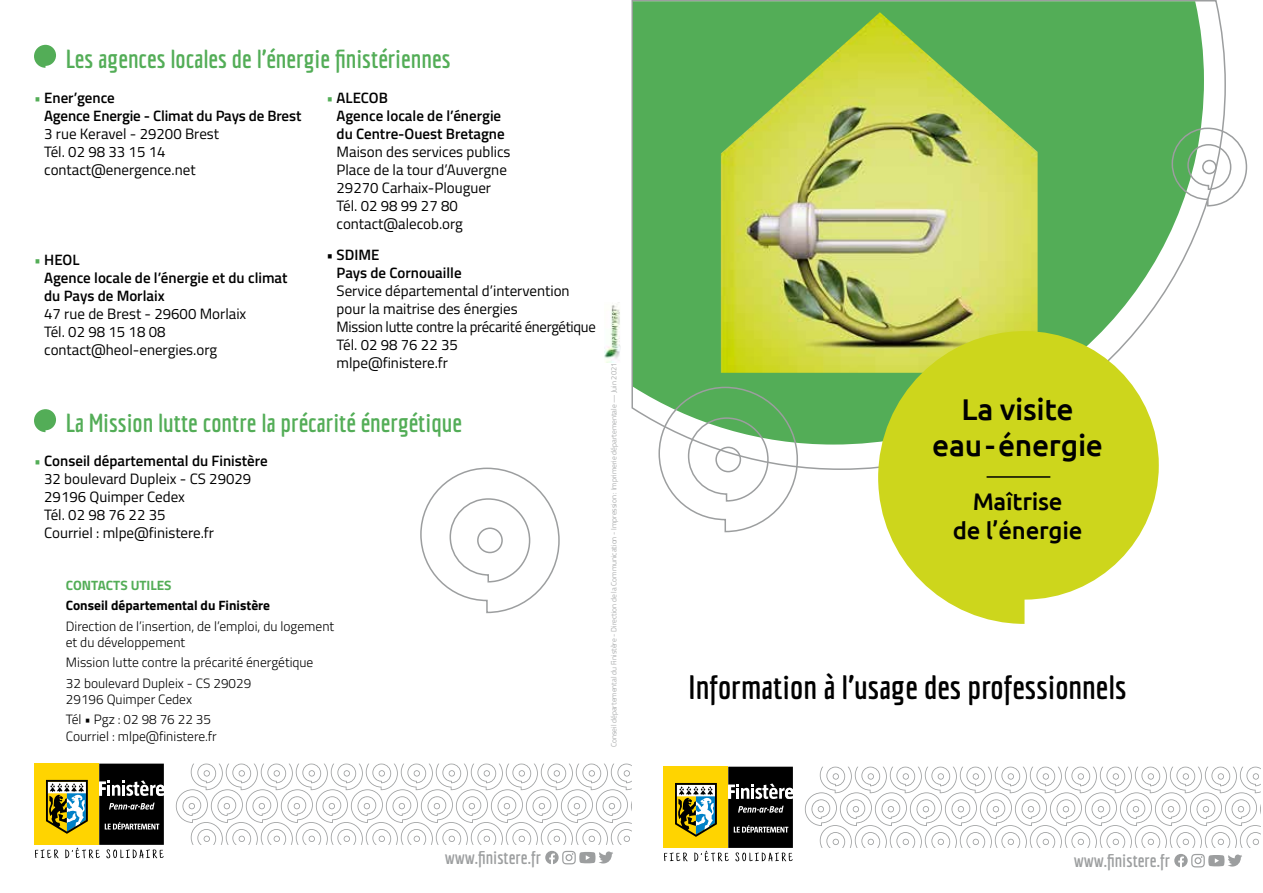
<style>
.page{position:relative;width:1263px;height:893px;background:#fff}
.page>*{position:absolute;margin:0;border:0;box-sizing:border-box;transform-origin:0 0}
.t1{font:700 33px "Economica";color:#000}
.t2{font:500 30px/36px "Ubuntu";letter-spacing:-.01em;color:#000;text-align:center}
.t3{font:700 25.5px "Economica";color:#53ad57}
.t4{font:500 24px/28.8px "Ubuntu";letter-spacing:-.01em;color:#000;text-align:center}
.t5{font:700 18px "Economica";color:#9c9e9f}
.t6{font:15px/18px "Titillium Web";color:#000}
.t7{font:600 15px/18px "Titillium Web";color:#000}
.t8{font:300 13.5px/20.4px "Titillium Web";color:#000}
.t9{font:700 13.5px "Titillium Web";color:#000}
.t10{font:700 13.5px "Titillium Web";color:#53ad57}
.t11{font:300 7.5px "Titillium Web";color:#9c9e9f}
.s1{color:#53ad57}
.s2{font-weight:600;color:#53ad57}
.s3{font-weight:600}
</style>
<div class="page">
<svg style="left:34px;top:45px;width:22px;height:23px"></svg>
<svg style="left:34px;top:409px;width:22px;height:23px"></svg>
<svg style="left:631px;top:0;width:595px;height:470px"></svg>
<svg style="left:633px;top:1px;width:571px;height:444px;background:#6ab76d"></svg>
<svg style="left:664px;top:767px;width:129px;height:94px"></svg>
<svg style="left:805px;top:767px;width:456px;height:81px"></svg>
<svg style="left:1174px;top:854px;width:68px;height:13px"></svg>
<img style="left:721px;top:12px;width:316px;height:361px">
<svg style="left:878px;top:331px;width:281px;height:293px;fill:#cdd61c"></svg>
<hr style="left:986px;top:476px;width:64px;height:2px;background:#000">
<svg style="left:35px;top:764px;width:129px;height:94px"></svg>
<svg style="left:176px;top:764px;width:456px;height:81px"></svg>
<svg style="left:545px;top:851px;width:68px;height:13px"></svg>
<img style="left:604px;top:302px;width:16px;height:61px">
<svg style="left:658px;top:386px;width:141px;height:147px"></svg>
<svg style="left:1171px;top:127px;width:77px;height:80px"></svg>
<svg style="left:420px;top:467px;width:140px;height:147px"></svg>
<h3 class="t3" style="left:66px;top:44px;width:386px">Les agences locales de l’énergie finistériennes</h3>
<p class="t7" style="left:44px;top:88px;width:259px;text-indent:-10px"><span class="s1">•</span> Ener’gence<br>Agence Energie - Climat du Pays de Brest</p>
<p class="t6" style="left:44px;top:124px;width:176px">3 rue Keravel - 29200 Brest<br>Tél. 02 98 33 15 14 contact@energence.net</p>
<p class="t7" style="left:44px;top:250px;width:245px;text-indent:-10px"><span class="s1">•</span> HEOL<br>Agence locale de l’énergie et du climat du Pays de Morlaix</p>
<p class="t6" style="left:44px;top:304px;width:204px">47 rue de Brest - 29600 Morlaix<br>Tél. 02 98 15 18 08 contact@heol-energies.org</p>
<p class="t7" style="left:337px;top:88px;width:170px;text-indent:-10px"><span class="s1">•</span> ALECOB<br>Agence locale de l’énergie du Centre-Ouest Bretagne</p>
<p class="t6" style="left:337px;top:142px;width:175px">Maison des services publics<br>Place de la tour d’Auvergne<br>29270 Carhaix-Plouguer<br>Tél. 02 98 99 27 80 contact@alecob.org</p>
<p class="t7" style="left:337px;top:245px;width:127px;text-indent:-10px">• SDIME<br>Pays de Cornouaille</p>
<p class="t6" style="left:337px;top:281px;width:261px">Service départemental d’intervention pour la maitrise des énergies<br>Mission lutte contre la précarité énergétique<br>Tél. 02 98 76 22 35<br>mlpe@finistere.fr</p>
<h3 class="t3" style="left:66px;top:408px;width:398px">La Mission lutte contre la précarité énergétique</h3>
<p class="t6" style="left:44px;top:451px;width:225px;text-indent:-10px"><span class="s2">•</span> <span class="s3">Conseil départemental du Finistère<br></span>32 boulevard Dupleix - CS 29029<br>29196 Quimper Cedex<br>Tél. 02 98 76 22 35<br>Courriel : mlpe@finistere.fr</p>
<p class="t10" style="left:66px;top:575px;width:107px">CONTACTS UTILES</p>
<p class="t9" style="left:66px;top:595px;width:206px">Conseil départemental du Finistère</p>
<p class="t8" style="left:66px;top:617px;width:270px;line-height:16.2px">Direction de l’insertion, de l’emploi, du logement et du développement</p>
<p class="t8" style="left:66px;top:652px;width:249px">Mission lutte contre la précarité énergétique<br>32 boulevard Dupleix - CS 29029</p>
<p class="t8" style="left:66px;top:688px;width:147px">29196 Quimper Cedex<br>Tél • Pgz : 02 98 76 22 35</p>
<p class="t8" style="left:66px;top:725px;width:152px">Courriel : mlpe@finistere.fr</p>
<p class="t11" style="left:608px;top:747px;width:386px;rotate:-90deg">Conseil départemental du Finistère - Direction de la Communication - Impression : Imprimerie départementale — Juin 2021</p>
<p class="t5" style="left:445px;top:847px;width:98px">www.finistere.fr</p>
<h2 class="t2" style="left:932px;top:390px;width:172px">La visite eau-énergie</h2>
<h3 class="t4" style="left:953px;top:486px;width:131px">Maîtrise<br>de l’énergie</h3>
<h1 class="t1" style="left:689px;top:668px;width:439px">Information à l’usage des professionnels</h1>
<p class="t5" style="left:1074px;top:851px;width:98px">www.finistere.fr</p>
</div>
